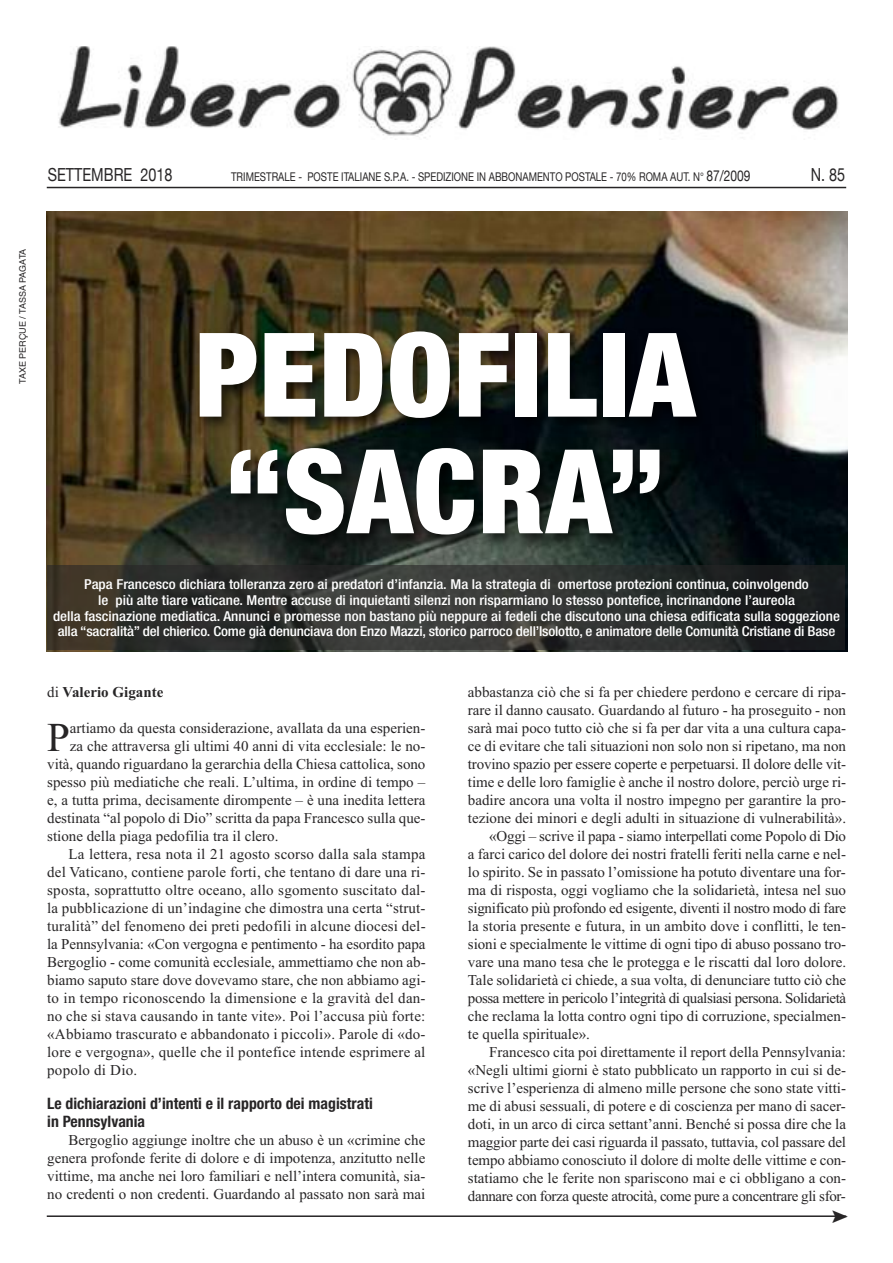
<style>
.page{position:relative;width:893px;height:1263px;background:#fff}
.page>*{position:absolute;margin:0;border:0;box-sizing:border-box;transform-origin:0 0}
.t1{font:900 condensed 117px/116.6px "Helvetica Neue";letter-spacing:.01em;color:#fff}
.t2{font:40.95px "Times New Roman";color:#272526}
.t3{font:18px "Helvetica Neue";color:#272526;scale:.8 1}
.t4{font:italic 700 18px "Meiryo";color:#272526}
.t5{font:700 condensed 15.75px/18px "Helvetica Neue";color:#272526}
.t6{font:15px/18px "Times New Roman";color:#272526;text-align:justify}
.t7{font:15px "Times New Roman";letter-spacing:-.025em;color:#272526}
.t8{font:700 15px "Times New Roman";color:#272526}
.t9{font:500 condensed 13.65px/15.8px "Helvetica Neue";color:#fff;text-align:center;scale:1.1 1}
.t10{font:12px "Helvetica Neue";color:#272526;scale:.8 1}
.t11{font:9px "Helvetica";color:#272526}
.s1{font-size:15px}
.s2{font-weight:400}
</style>
<div class="page">
<img style="left:58px;top:47px;width:781px;height:93px">
<hr style="left:47px;top:187px;width:799px;height:1px;background:#272526">
<hr style="left:47px;top:1215px;width:799px;height:2px;background:#272526">
<img style="left:47px;top:212px;width:800px;height:439px">
<img style="left:46px;top:284px;width:802px;height:355px">
<div style="left:47px;top:565px;width:797px;height:85px;background:#272526;opacity:.6"></div>
<p class="t3" style="left:48px;top:164px;width:157px">SETTEMBRE 2018</p>
<p class="t10" style="left:231px;top:169px;width:651px">TRIMESTRALE - POSTE ITALIANE S.P.A. - SPEDIZIONE IN ABBONAMENTO POSTALE - 70% ROMA AUT. N° <span class="s1">87/2009</span></p>
<p class="t3" style="left:811px;top:164px;width:45px">N. 85</p>
<p class="t11" style="left:17px;top:384px;width:137px;rotate:-90deg">TAXE PERÇUE / TASSA PAGATA</p>
<h1 class="t1" style="left:195px;top:310px;width:501px">PEDOFILIA “SACRA”</h1>
<p class="t9" style="left:53px;top:578px;width:717px">Papa Francesco dichiara tolleranza zero ai predatori d’infanzia. Ma la strategia di omertose protezioni continua, coinvolgendo<br>le più alte tiare vaticane. Mentre accuse di inquietanti silenzi non risparmiano lo stesso pontefice, incrinandone l’aureola<br>della fascinazione mediatica. Annunci e promesse non bastano più neppure ai fedeli che discutono una chiesa edificata sulla soggezione alla “sacralità” del chierico. Come già denunciava don Enzo Mazzi, storico parroco dell’Isolotto, e animatore delle Comunità Cristiane di Base</p>
<p class="t8" style="left:47px;top:683px;width:118px"><span class="s2">di</span> Valerio Gigante</p>
<h2 class="t2" style="left:47px;top:713px;width:24px">P</h2>
<p class="t6" style="left:70px;top:719px;width:357px">artiamo da questa considerazione, avallata da una esperien-</p>
<p class="t6" style="left:70px;top:737px;width:357px">za che attraversa gli ultimi 40 anni di vita ecclesiale: le no-</p>
<p class="t6" style="left:47px;top:755px;width:380px">vità, quando riguardano la gerarchia della Chiesa cattolica, sono</p>
<p class="t6" style="left:47px;top:773px;width:380px">spesso più mediatiche che reali. L’ultima, in ordine di tempo –</p>
<p class="t6" style="left:47px;top:791px;width:380px">e, a tutta prima, decisamente dirompente – è una inedita lettera</p>
<p class="t6" style="left:47px;top:809px;width:380px">destinata “al popolo di Dio” scritta da papa Francesco sulla que-</p>
<p class="t6" style="left:47px;top:827px;width:233px">stione della piaga pedofilia tra il clero.</p>
<p class="t6" style="left:68px;top:845px;width:358px">La lettera, resa nota il 21 agosto scorso dalla sala stampa</p>
<p class="t6" style="left:47px;top:863px;width:380px">del Vaticano, contiene parole forti, che tentano di dare una ri-</p>
<p class="t6" style="left:47px;top:881px;width:380px">sposta, soprattutto oltre oceano, allo sgomento suscitato dal-</p>
<p class="t6" style="left:47px;top:899px;width:380px">la pubblicazione di un’indagine che dimostra una certa “strut-</p>
<p class="t6" style="left:47px;top:917px;width:380px">turalità” del fenomeno dei preti pedofili in alcune diocesi del-</p>
<p class="t6" style="left:47px;top:935px;width:380px">la Pennsylvania: «Con vergogna e pentimento - ha esordito papa</p>
<p class="t6" style="left:47px;top:953px;width:380px">Bergoglio - come comunità ecclesiale, ammettiamo che non ab-</p>
<p class="t6" style="left:47px;top:971px;width:380px">biamo saputo stare dove dovevamo stare, che non abbiamo agi-</p>
<p class="t6" style="left:47px;top:989px;width:380px">to in tempo riconoscendo la dimensione e la gravità del dan-</p>
<p class="t6" style="left:47px;top:1007px;width:380px">no che si stava causando in tante vite». Poi l’accusa più forte:</p>
<p class="t6" style="left:47px;top:1025px;width:380px">«Abbiamo trascurato e abbandonato i piccoli». Parole di «do-</p>
<p class="t6" style="left:47px;top:1043px;width:380px">lore e vergogna», quelle che il pontefice intende esprimere al</p>
<p class="t6" style="left:47px;top:1061px;width:92px">popolo di Dio.</p>
<p class="t5" style="left:47px;top:1096px;width:327px">Le dichiarazioni d’intenti e il rapporto dei magistrati in Pennsylvania</p>
<p class="t6" style="left:47px;top:1131px;width:380px;text-indent:21px">Bergoglio aggiunge inoltre che un abuso è un «crimine che genera profonde ferite di dolore e di impotenza, anzitutto nelle vittime, ma anche nei loro familiari e nell’intera comunità, sia&shy;no credenti o non credenti. Guardando al passato non sarà mai</p>
<p class="t6" style="left:468px;top:683px;width:380px">abbastanza ciò che si fa per chiedere perdono e cercare di ripa-</p>
<p class="t6" style="left:468px;top:701px;width:380px">rare il danno causato. Guardando al futuro - ha proseguito - non</p>
<p class="t6" style="left:468px;top:719px;width:380px">sarà mai poco tutto ciò che si fa per dar vita a una cultura capa-</p>
<p class="t6" style="left:468px;top:737px;width:380px">ce di evitare che tali situazioni non solo non si ripetano, ma non</p>
<p class="t6" style="left:468px;top:755px;width:380px">trovino spazio per essere coperte e perpetuarsi. Il dolore delle vit-</p>
<p class="t6" style="left:468px;top:773px;width:380px">time e delle loro famiglie è anche il nostro dolore, perciò urge ri-</p>
<p class="t6" style="left:468px;top:791px;width:380px">badire ancora una volta il nostro impegno per garantire la pro-</p>
<p class="t6" style="left:468px;top:809px;width:380px">tezione dei minori e degli adulti in situazione di vulnerabilità».</p>
<p class="t6" style="left:489px;top:827px;width:358px">«Oggi – scrive il papa - siamo interpellati come Popolo di Dio</p>
<p class="t6" style="left:468px;top:845px;width:380px">a farci carico del dolore dei nostri fratelli feriti nella carne e nel-</p>
<p class="t6" style="left:468px;top:863px;width:379px">lo spirito. Se in passato l’omissione ha potuto diventare una for-</p>
<p class="t6" style="left:468px;top:881px;width:380px">ma di risposta, oggi vogliamo che la solidarietà, intesa nel suo</p>
<p class="t6" style="left:468px;top:899px;width:380px">significato più profondo ed esigente, diventi il nostro modo di fare</p>
<p class="t6" style="left:468px;top:917px;width:380px">la storia presente e futura, in un ambito dove i conflitti, le ten-</p>
<p class="t6" style="left:468px;top:935px;width:380px">sioni e specialmente le vittime di ogni tipo di abuso possano tro-</p>
<p class="t6" style="left:468px;top:953px;width:380px">vare una mano tesa che le protegga e le riscatti dal loro dolore.</p>
<p class="t6" style="left:468px;top:971px;width:380px">Tale solidarietà ci chiede, a sua volta, di denunciare tutto ciò che</p>
<p class="t7" style="left:468px;top:989px;width:380px">possa mettere in pericolo l’integrità di qualsiasi persona. Solidarietà</p>
<p class="t6" style="left:468px;top:1007px;width:380px">che reclama la lotta contro ogni tipo di corruzione, specialmen-</p>
<p class="t6" style="left:468px;top:1025px;width:124px">te quella spirituale».</p>
<p class="t6" style="left:489px;top:1043px;width:358px">Francesco cita poi direttamente il report della Pennsylvania:</p>
<p class="t6" style="left:468px;top:1061px;width:380px">«Negli ultimi giorni è stato pubblicato un rapporto in cui si de-</p>
<p class="t6" style="left:468px;top:1079px;width:380px">scrive l’esperienza di almeno mille persone che sono state vitti-</p>
<p class="t6" style="left:468px;top:1097px;width:379px">me di abusi sessuali, di potere e di coscienza per mano di sacer-</p>
<p class="t6" style="left:468px;top:1115px;width:380px">doti, in un arco di circa settant’anni. Benché si possa dire che la</p>
<p class="t6" style="left:468px;top:1133px;width:380px">maggior parte dei casi riguarda il passato, tuttavia, col passare del</p>
<p class="t6" style="left:468px;top:1151px;width:380px">tempo abbiamo conosciuto il dolore di molte delle vittime e con-</p>
<p class="t6" style="left:468px;top:1169px;width:380px">statiamo che le ferite non spariscono mai e ci obbligano a con-</p>
<p class="t7" style="left:468px;top:1187px;width:379px">dannare con forza queste atrocità, come pure a concentrare gli sfor-</p>
<p class="t4" style="left:831px;top:1203px;width:19px">➤</p>
</div>
